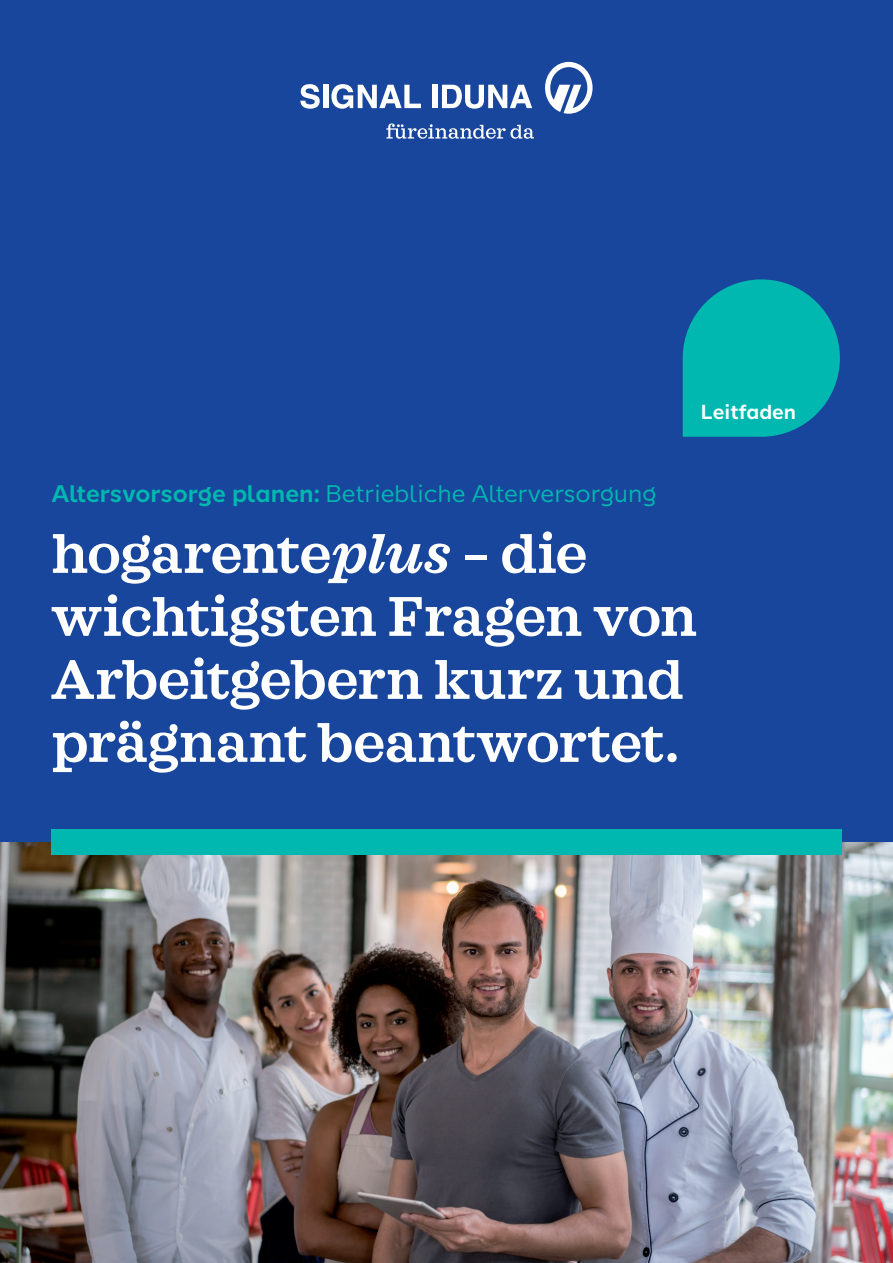
<style>
.page{position:relative;width:893px;height:1263px;background:#fff}
.page>*{position:absolute;margin:0;border:0;box-sizing:border-box;transform-origin:0 0}
.t1{font:600 57px/63px "SI Serif";letter-spacing:-.01em;color:#fff}
.t2{font:24px "SI Sans";color:#00b8af}
.t3{font:600 20.25px "SI Sans";color:#fff}
.s1{font-weight:600}
.s2{font-style:italic}
</style>
<div class="page">
<img style="left:0;top:842px;width:893px;height:421px">
<div style="left:0;top:0;width:893px;height:842px;background:#18469d"></div>
<div style="left:51px;top:829px;width:791px;height:26px;background:#00b8af"></div>
<svg style="left:683px;top:279px;width:157px;height:158px"></svg>
<svg style="left:300px;top:84px;width:20px;height:25px"></svg>
<div style="left:323px;top:85px;width:5px;height:23px;background:#fff"></div>
<svg style="left:331px;top:84px;width:90px;height:25px"></svg>
<div style="left:432px;top:85px;width:5px;height:23px;background:#fff"></div>
<svg style="left:442px;top:85px;width:90px;height:24px"></svg>
<svg style="left:545px;top:62px;width:48px;height:52px"></svg>
<svg style="left:386px;top:123px;width:148px;height:16px"></svg>
<p class="t2" style="left:51px;top:476px;width:607px"><span class="s1">Altersvorsorge planen:</span> Betriebliche Alterversorgung</p>
<p class="t3" style="left:701px;top:396px;width:97px">Leitfaden</p>
<p class="t1" style="left:51px;top:522px;width:648px">hogarente<span class="s2">plus</span> – die wichtigsten Fragen von<br>Arbeitgebern kurz und prägnant beantwortet.</p>
</div>
